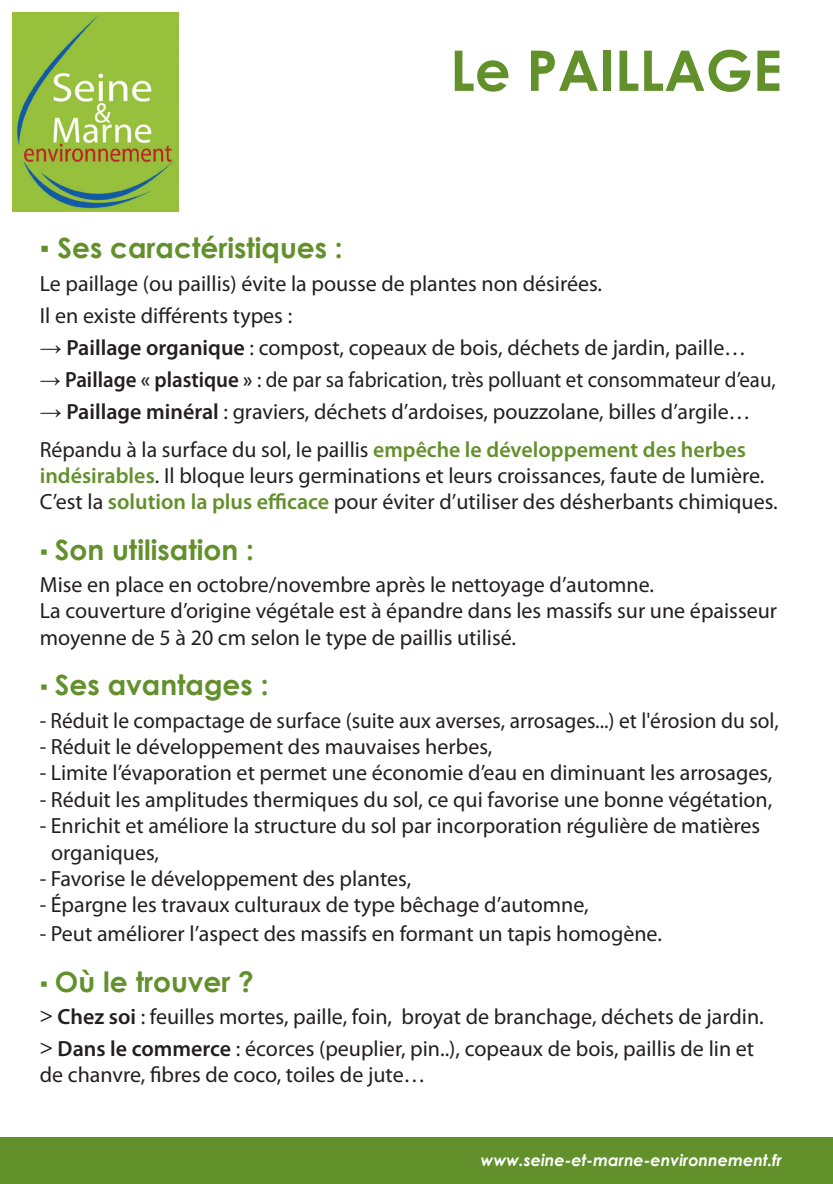
<style>
.page{position:relative;width:833px;height:1184px;background:#fff}
.page>*{position:absolute;margin:0;border:0;box-sizing:border-box;transform-origin:0 0}
.t1{font:700 56px "Century Gothic";color:#62902b}
.t2{font:700 28px "Century Gothic";color:#62902b}
.t3{font:22px/26.4px "Myriad Pro";color:#231f20}
.t4{font:22px "Myriad Pro";color:#231f20;scale:.95 1}
.t5{font:italic 700 16px "Century Gothic";color:#fff}
.s1{font-family:"Verdana"}
.s2{font-family:"Century Gothic"}
.s3{font-weight:600}
.s4{font-weight:600;color:#62902b}
.s5{font-family:"Verdana";font-size:24px}
</style>
<div class="page">
<div style="left:0;top:1137px;width:832px;height:47px;background:#62902b"></div>
<img style="left:13px;top:12px;width:165px;height:200px">
<h1 class="t1" style="left:450px;top:28px;width:333px">Le paillage</h1>
<p class="t2" style="left:40px;top:227px;width:304px"><span class="s1">▪</span> Ses caractéristiques :</p>
<p class="t3" style="left:40px;top:267px;width:563px;line-height:32px">Le paillage (ou paillis) évite la pousse de plantes non désirées.<br>Il en existe différents types :</p>
<p class="t3" style="left:40px;top:334px;width:707px"><span class="s2">→</span> <span class="s3">Paillage organique</span> : compost, copeaux de bois, déchets de jardin, paille…</p>
<p class="t4" style="left:40px;top:366px;width:776px"><span class="s2">→</span> <span class="s3">Paillage « plastique »</span> : de par sa fabrication, très polluant et consommateur d’eau,</p>
<p class="t3" style="left:40px;top:392px;width:712px;line-height:37.8px"><span class="s2">→</span> <span class="s3">Paillage minéral</span> : graviers, déchets d’ardoises, pouzzolane, billes d’argile…<br>Répandu à la surface du sol, le paillis <span class="s4">empêche le développement des herbes</span></p>
<p class="t3" style="left:40px;top:462px;width:739px"><span class="s4">indésirables</span>. Il bloque leurs germinations et leurs croissances, faute de lumière.<br>C’est la <span class="s4">solution la plus efficace</span> pour éviter d’utiliser des désherbants chimiques.</p>
<p class="t2" style="left:40px;top:529px;width:216px"><span class="s5">▪</span> Son utilisation :</p>
<p class="t3" style="left:40px;top:571px;width:738px">Mise en place en octobre/novembre après le nettoyage d’automne.<br>La couverture d’origine végétale est à épandre dans les massifs sur une épaisseur moyenne de 5 à 20 cm selon le type de paillis utilisé.</p>
<p class="t2" style="left:40px;top:664px;width:230px"><span class="s5">▪</span> Ses avantages :</p>
<p class="t3" style="left:40px;top:707px;width:740px">- Réduit le compactage de surface (suite aux averses, arrosages...) et l'érosion du sol,</p>
<p class="t3" style="left:40px;top:733px;width:454px">- Réduit le développement des mauvaises herbes,</p>
<p class="t3" style="left:40px;top:759px;width:734px">- Limite l’évaporation et permet une économie d’eau en diminuant les arrosages,</p>
<p class="t3" style="left:40px;top:786px;width:734px">- Réduit les amplitudes thermiques du sol, ce qui favorise une bonne végétation,</p>
<p class="t3" style="left:51px;top:812px;width:710px;text-indent:-11px">- Enrichit et améliore la structure du sol par incorporation régulière de matières organiques,</p>
<p class="t3" style="left:40px;top:865px;width:373px">- Favorise le développement des plantes,</p>
<p class="t3" style="left:40px;top:891px;width:550px">- Épargne les travaux culturaux de type bêchage d’automne,</p>
<p class="t3" style="left:40px;top:920px;width:623px">- Peut améliorer l’aspect des massifs en formant un tapis homogène.</p>
<p class="t2" style="left:40px;top:960px;width:216px"><span class="s5">▪</span> Où le trouver ?</p>
<p class="t3" style="left:40px;top:1000px;width:725px;line-height:32px"><span class="s2">&gt;</span> <span class="s3">Chez soi</span> : feuilles mortes, paille, foin, broyat de branchage, déchets de jardin. <span class="s2">&gt;</span> <span class="s3">Dans le commerce</span> : écorces (peuplier, pin..), copeaux de bois, paillis de lin et</p>
<p class="t3" style="left:40px;top:1061px;width:387px">de chanvre, fibres de coco, toiles de jute…</p>
<p class="t5" style="left:480px;top:1148px;width:302px">www.seine-et-marne-environnement.fr</p>
</div>
